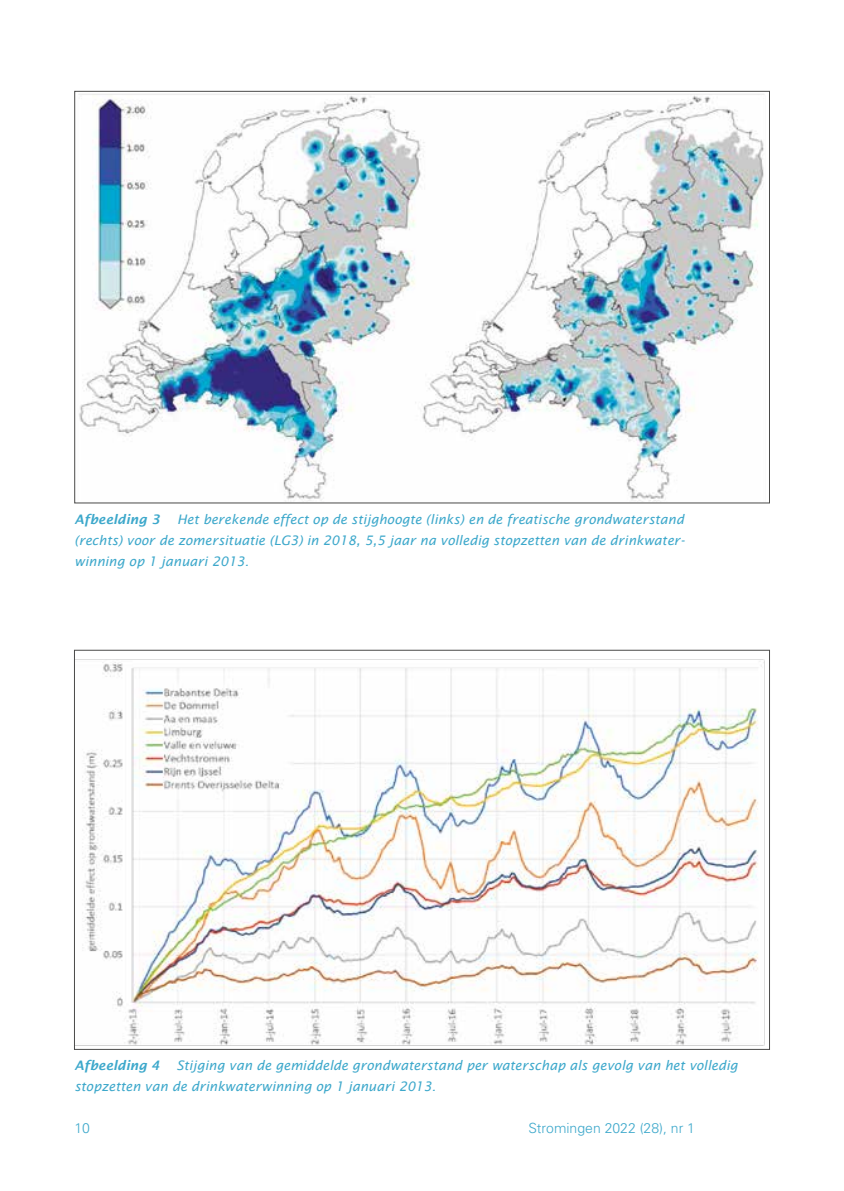
<style>
.page{position:relative;width:844px;height:1191px;background:#fff}
.page>*{position:absolute;margin:0;border:0;box-sizing:border-box;transform-origin:0 0}
.t1{font:300 14px "Univers";color:#3da8cb}
.t2{font:italic 13.12px/21px "Lucida Sans";color:#3da8cb;text-align:justify}
.t3{font:italic 600 13.12px "Lucida Sans";color:#3da8cb}
</style>
<div class="page">
<img style="left:78px;top:94px;width:686px;height:407px">
<img style="left:76px;top:659px;width:689px;height:387px">
<p class="t3" style="left:74px;top:512px;width:87px">Afbeelding 3</p>
<p class="t2" style="left:74px;top:509px;width:611px;text-indent:103px">Het berekende effect op de stijghoogte (links) en de freatische grondwaterstand (rechts) voor de zomersituatie (LG3) in 2018, 5,5 jaar na volledig stopzetten van de drinkwater&shy;winning op 1 januari 2013.</p>
<p class="t3" style="left:74px;top:1058px;width:87px">Afbeelding 4</p>
<p class="t2" style="left:74px;top:1055px;width:664px;text-indent:102px">Stijging van de gemiddelde grondwaterstand per waterschap als gevolg van het volledig stopzetten van de drinkwaterwinning op 1 januari 2013.</p>
<p class="t1" style="left:74px;top:1120px;width:17px">10</p>
<p class="t1" style="left:528px;top:1120px;width:168px">Stromingen 2022 (28), nr 1</p>
</div>
